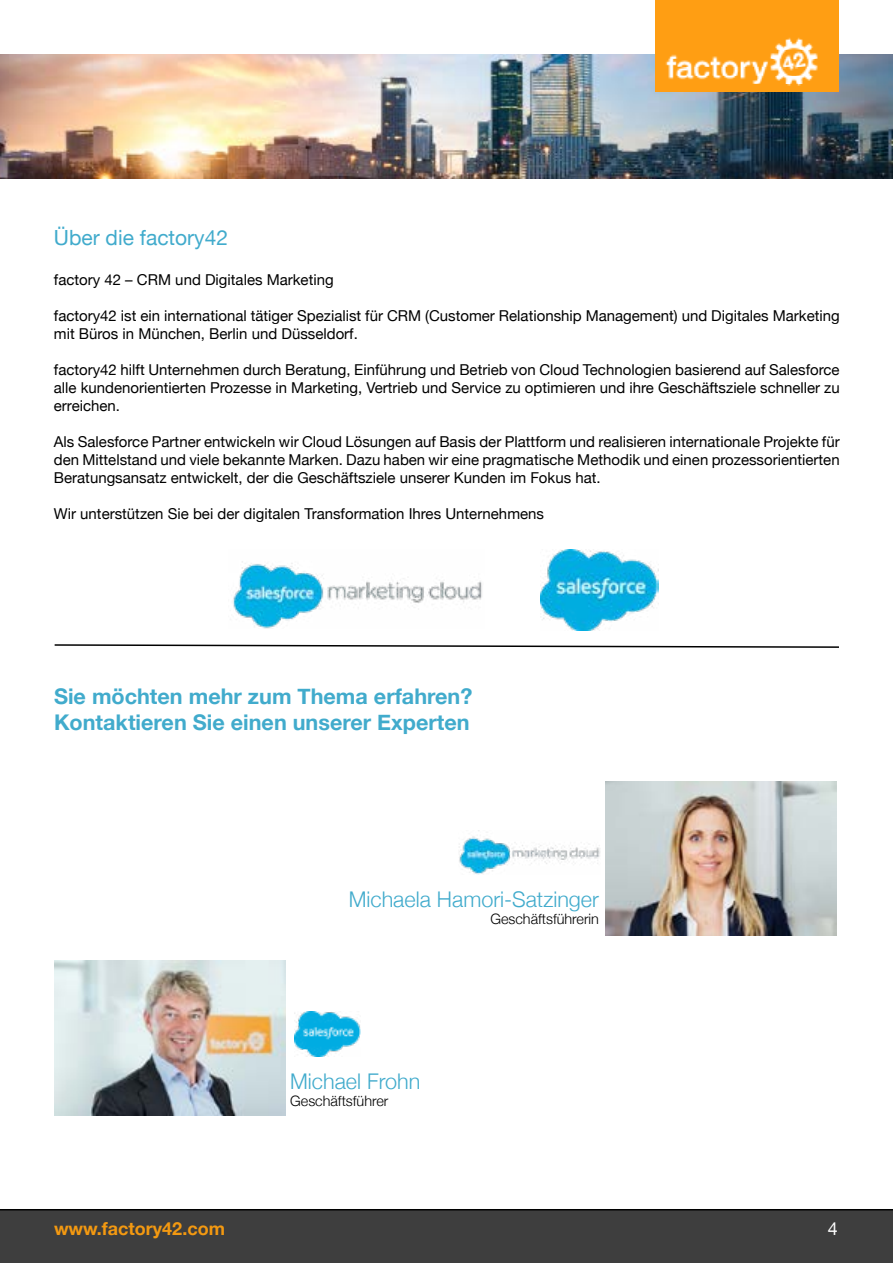
<style>
.page{position:relative;width:893px;height:1263px;background:#fff}
.page>*{position:absolute;margin:0;border:0;box-sizing:border-box;transform-origin:0 0}
.t1{font:700 21.6px/26px "Helvetica Neue";color:#41abcc}
.t2{font:300 21.6px "Helvetica Neue";color:#41abcc}
.t3{font:21px "Helvetica Neue";color:#41abcc}
.t4{font:700 18px "Helvetica Neue";color:#f39911}
.t5{font:18px "Helvetica Neue";color:#fff}
.t6{font:15px/18px "Helvetica Neue";color:#000;text-align:justify}
.t7{font:300 14.4px "Helvetica Neue";color:#000}
</style>
<div class="page">
<div style="left:0;top:1209px;width:893px;height:54px;background:#3e3e3e"></div>
<img style="left:0;top:54px;width:893px;height:125px">
<svg style="left:54px;top:644px;width:785px;height:4px"></svg>
<img style="left:54px;top:960px;width:231px;height:155px">
<img style="left:295px;top:1011px;width:65px;height:45px">
<img style="left:605px;top:781px;width:231px;height:155px">
<img style="left:459px;top:830px;width:141px;height:44px">
<img style="left:233px;top:561px;width:249px;height:68px">
<img style="left:541px;top:549px;width:117px;height:81px">
<img style="left:655px;top:0;width:184px;height:92px">
<h2 class="t3" style="left:54px;top:222px;width:176px">Über die factory42</h2>
<p class="t6" style="left:54px;top:271px;width:281px">factory 42 – CRM und Digitales Marketing</p>
<p class="t6" style="left:54px;top:307px;width:787px">factory42 ist ein international tätiger Spezialist für CRM (Customer Relationship Management) und Digitales Marketing mit Büros in München, Berlin und Düsseldorf.</p>
<p class="t6" style="left:54px;top:361px;width:787px">factory42 hilft Unternehmen durch Beratung, Einführung und Betrieb von Cloud Technologien basierend auf Salesforce alle kundenorientierten Prozesse in Marketing, Vertrieb und Service zu optimieren und ihre Geschäftsziele schneller zu erreichen.</p>
<p class="t6" style="left:54px;top:433px;width:787px">Als Salesforce Partner entwickeln wir Cloud Lösungen auf Basis der Plattform und realisieren internationale Projekte für den Mittelstand und viele bekannte Marken. Dazu haben wir eine pragmatische Methodik und einen prozessorientierten Beratungsansatz entwickelt, der die Geschäftsziele unserer Kunden im Fokus hat.</p>
<p class="t6" style="left:54px;top:505px;width:492px">Wir unterstützen Sie bei der digitalen Transformation Ihres Unternehmens</p>
<h1 class="t1" style="left:54px;top:684px;width:420px">Sie möchten mehr zum Thema erfahren?<br>Kontaktieren Sie einen unserer Experten</h1>
<h1 class="t2" style="left:349px;top:881px;width:252px">Michaela Hamori-Satzinger</h1>
<p class="t7" style="left:490px;top:907px;width:110px">Geschäftsführerin</p>
<h1 class="t2" style="left:290px;top:1063px;width:132px">Michael Frohn</h1>
<p class="t7" style="left:290px;top:1089px;width:100px">Geschäftsführer</p>
<p class="t4" style="left:54px;top:1214px;width:172px">www.factory42.com</p>
<p class="t5" style="left:828px;top:1215px;width:12px">4</p>
</div>
